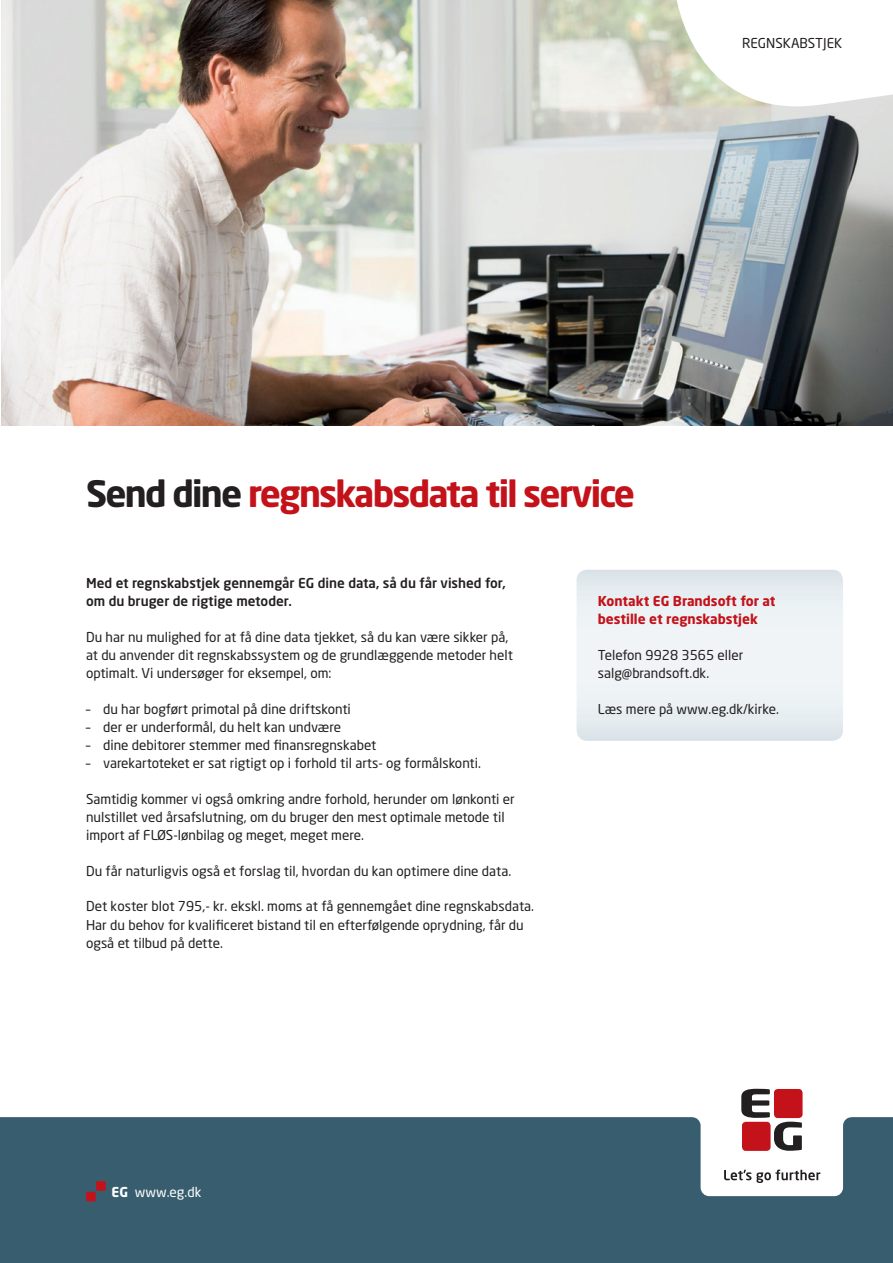
<style>
.page{position:relative;width:893px;height:1263px;background:#fff}
.page>*{position:absolute;margin:0;border:0;box-sizing:border-box;transform-origin:0 0}
.t1{font:700 36px "Neo Sans Std";letter-spacing:-.05em;color:#c4121a}
.t2{font:13.5px/18px "Neo Sans Std";color:#231f20}
.t3{font:500 13.5px/18px "Neo Sans Std";color:#231f20}
.t4{font:700 13.5px/18px "Neo Sans Std";color:#c4121a}
.Brødtekst{font:13.5px "Neo Sans Std";color:#fff}
.s1{color:#231f20}
.s2{font-weight:700}
</style>
<div class="page">
<img style="left:1px;top:0;width:892px;height:426px">
<svg style="left:635px;top:0;width:258px;height:122px"></svg>
<svg style="left:577px;top:570px;width:266px;height:171px"></svg>
<div style="left:0;top:1117px;width:893px;height:146px;background:#375d6e"></div>
<svg style="left:0;top:1088px;width:893px;height:108px"></svg>
<svg style="left:741px;top:1089px;width:61px;height:66px;background:#ad6468"></svg>
<svg style="left:715px;top:1169px;width:114px;height:16px;background:#d2d1d2"></svg>
<div style="left:86px;top:1192px;width:10px;height:9px;background:#c4121a"></div>
<div style="left:96px;top:1181px;width:10px;height:10px;background:#c4121a"></div>
<p class="t2" style="left:742px;top:33px;width:102px">REGNSKABSTJEK</p>
<p class="t1" style="left:86px;top:471px;width:550px"><span class="s1">Send dine</span> regnskabsdata til service</p>
<p class="t3" style="left:86px;top:573px;width:421px">Med et regnskabstjek gennemgår EG dine data, så du får vished for, om du bruger de rigtige metoder.</p>
<p class="t2" style="left:86px;top:627px;width:428px">Du har nu mulighed for at få dine data tjekket, så du kan være sikker på, at du anvender dit regnskabssystem og de grundlæggende metoder helt optimalt. Vi undersøger for eksempel, om:</p>
<p class="t2" style="left:86px;top:699px;width:266px">– du har bogført primotal på dine driftskonti</p>
<p class="t2" style="left:86px;top:717px;width:256px">– der er underformål, du helt kan undvære</p>
<p class="t2" style="left:86px;top:735px;width:292px">– dine debitorer stemmer med finansregnskabet</p>
<p class="t2" style="left:86px;top:753px;width:396px">– varekartoteket er sat rigtigt op i forhold til arts- og formålskonti.</p>
<p class="t2" style="left:86px;top:789px;width:430px">Samtidig kommer vi også omkring andre forhold, herunder om lønkonti er nulstillet ved årsafslutning, om du bruger den mest optimale metode til import af FLØS-lønbilag og meget, meget mere.</p>
<p class="t2" style="left:86px;top:861px;width:427px">Du får naturligvis også et forslag til, hvordan du kan optimere dine data.</p>
<p class="t2" style="left:86px;top:897px;width:450px">Det koster blot 795,- kr. ekskl. moms at få gennemgået dine regnskabsdata.<br>Har du behov for kvalificeret bistand til en efterfølgende oprydning, får du også et tilbud på dette.</p>
<p class="t4" style="left:598px;top:591px;width:179px">Kontakt EG Brandsoft for at bestille et regnskabstjek</p>
<p class="t2" style="left:598px;top:645px;width:147px">Telefon 9928 3565 eller salg@brandsoft.dk.</p>
<p class="t2" style="left:598px;top:699px;width:183px">Læs mere på www.eg.dk/kirke.</p>
<p class="Brødtekst" style="left:112px;top:1184px;width:91px"><span class="s2">EG</span> www.eg.dk</p>
</div>
